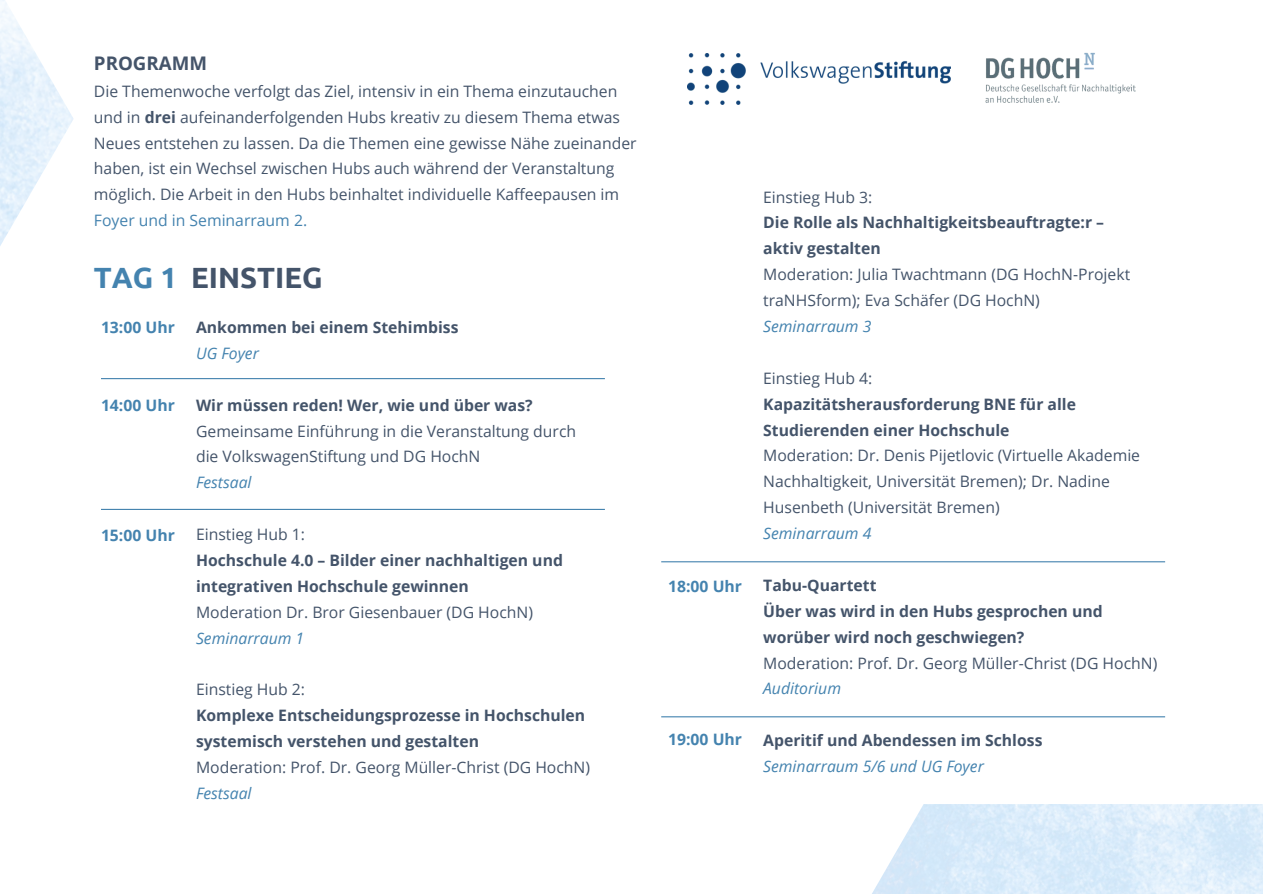
<style>
.page{position:relative;width:1263px;height:894px;background:#fff}
.page>*{position:absolute;margin:0;border:0;box-sizing:border-box;transform-origin:0 0}
.t1{font:700 29.25px "Ubuntu";color:#44546a}
.t2{font:700 18.75px "Open Sans";color:#44546a}
.t3{font:15.75px/25.8px "Open Sans";color:#44546a}
.t4{font:700 15.75px/25.8px "Open Sans";color:#44546a}
.t5{font:italic 15.75px "Open Sans";color:#4483af}
.t6{font:700 15.75px "Open Sans";color:#4483af}
.s1{font-weight:700}
.s2{color:#4483af}
</style>
<div class="page">
<img style="left:0;top:0;width:74px;height:246px">
<img style="left:687px;top:54px;width:263px;height:50px">
<img style="left:985px;top:52px;width:151px;height:51px">
<hr style="left:101px;top:378px;width:504px;height:1px;background:#4483af">
<hr style="left:101px;top:508px;width:504px;height:2px;background:#4483af">
<hr style="left:661px;top:561px;width:504px;height:1px;background:#4483af">
<hr style="left:661px;top:716px;width:504px;height:1px;background:#4483af">
<img style="left:872px;top:804px;width:391px;height:89px">
<p class="t2" style="left:94px;top:50px;width:115px">PROGRAMM</p>
<p class="t3" style="left:94px;top:78px;width:544px">Die Themenwoche verfolgt das Ziel, intensiv in ein Thema einzutauchen und in <span class="s1">drei</span> aufeinanderfolgenden Hubs kreativ zu diesem Thema etwas Neues entstehen zu lassen. Da die Themen eine gewisse Nähe zueinander haben, ist ein Wechsel zwischen Hubs auch während der Veranstaltung möglich. Die Arbeit in den Hubs beinhaltet individuelle Kaffeepausen im <span class="s2">Foyer und in Seminarraum 2.</span></p>
<p class="t1" style="left:94px;top:261px;width:230px"><span class="s2">TAG 1</span> EINSTIEG</p>
<p class="t6" style="left:101px;top:316px;width:75px">13:00 Uhr</p>
<p class="t4" style="left:196px;top:314px;width:264px">Ankommen bei einem Stehimbiss</p>
<p class="t5" style="left:196px;top:342px;width:64px">UG Foyer</p>
<p class="t3" style="left:196px;top:391px;width:382px"><span class="s1">Wir müssen reden! Wer, wie und über was?<br></span>Gemeinsame Einführung in die Veranstaltung durch die VolkswagenStiftung und DG HochN</p>
<p class="t5" style="left:196px;top:471px;width:57px">Festsaal</p>
<p class="t3" style="left:196px;top:521px;width:111px">Einstieg Hub 1:</p>
<p class="t4" style="left:196px;top:547px;width:368px">Hochschule 4.0 – Bilder einer nachhaltigen und integrativen Hochschule gewinnen</p>
<p class="t3" style="left:196px;top:598px;width:338px">Moderation Dr. Bror Giesenbauer (DG HochN)</p>
<p class="t5" style="left:196px;top:626px;width:110px">Seminarraum 1</p>
<p class="t3" style="left:196px;top:676px;width:111px">Einstieg Hub 2:</p>
<p class="t4" style="left:196px;top:702px;width:391px">Komplexe Entscheidungsprozesse in Hochschulen systemisch verstehen und gestalten</p>
<p class="t3" style="left:196px;top:754px;width:396px">Moderation: Prof. Dr. Georg Müller-Christ (DG HochN)</p>
<p class="t5" style="left:196px;top:782px;width:57px">Festsaal</p>
<p class="t6" style="left:101px;top:394px;width:75px">14:00 Uhr</p>
<p class="t6" style="left:101px;top:524px;width:75px">15:00 Uhr</p>
<p class="t6" style="left:668px;top:574px;width:75px">18:00 Uhr</p>
<p class="t6" style="left:668px;top:728px;width:75px">19:00 Uhr</p>
<p class="t3" style="left:763px;top:183px;width:111px">Einstieg Hub 3:</p>
<p class="t4" style="left:763px;top:209px;width:342px">Die Rolle als Nachhaltigkeitsbeauftragte:r –</p>
<p class="t4" style="left:763px;top:235px;width:119px">aktiv gestalten</p>
<p class="t3" style="left:763px;top:261px;width:368px">Moderation: Julia Twachtmann (DG HochN-Projekt traNHSform); Eva Schäfer (DG HochN)</p>
<p class="t5" style="left:763px;top:315px;width:110px">Seminarraum 3</p>
<p class="t3" style="left:763px;top:364px;width:111px">Einstieg Hub 4:</p>
<p class="t4" style="left:763px;top:390px;width:314px">Kapazitätsherausforderung BNE für alle<br>Studierenden einer Hochschule</p>
<p class="t3" style="left:763px;top:442px;width:378px">Moderation: Dr. Denis Pijetlovic (Virtuelle Akademie<br>Nachhaltigkeit, Universität Bremen); Dr. Nadine<br>Husenbeth (Universität Bremen)</p>
<p class="t5" style="left:763px;top:522px;width:110px">Seminarraum 4</p>
<p class="t4" style="left:763px;top:571px;width:115px">Tabu-Quartett</p>
<p class="t4" style="left:763px;top:597px;width:341px">Über was wird in den Hubs gesprochen und worüber wird noch geschwiegen?</p>
<p class="t3" style="left:763px;top:649px;width:396px">Moderation: Prof. Dr. Georg Müller-Christ (DG HochN)</p>
<p class="t5" style="left:763px;top:677px;width:79px">Auditorium</p>
<p class="t4" style="left:763px;top:727px;width:281px">Aperitif und Abendessen im Schloss</p>
<p class="t5" style="left:763px;top:755px;width:222px">Seminarraum 5/6 und UG Foyer</p>
</div>
